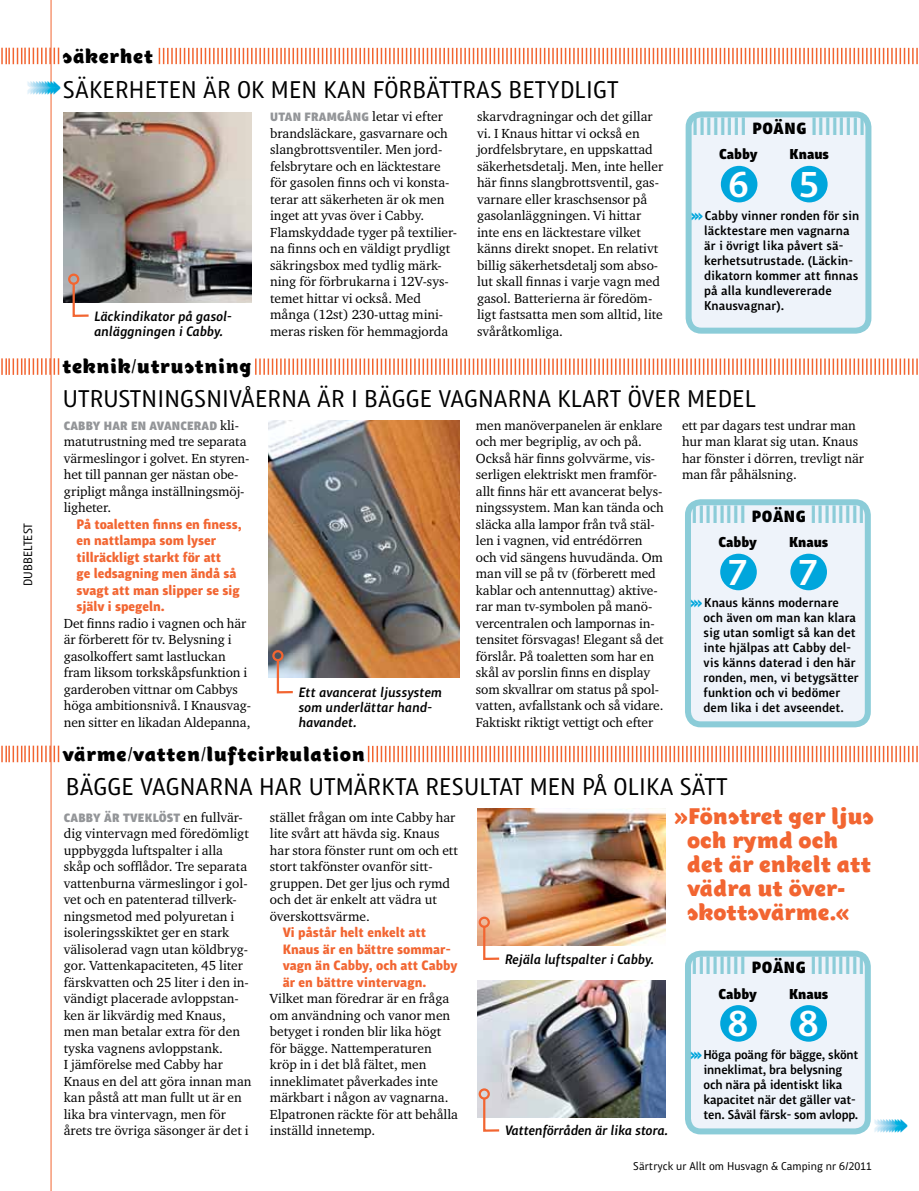
<style>
.page{position:relative;width:919px;height:1191px;background:#fff}
.page>*{position:absolute;margin:0;border:0;box-sizing:border-box;transform-origin:0 0}
.t1{font:500 36.75px "Chino ITC Pro";color:#fff}
.t2{font:500 24.9px "Chino ITC Pro";letter-spacing:-.025em;color:#8bccd8}
.t3{font:900 24.75px "Chino ITC Pro";color:#00a6dc}
.t4{font:24px "Chino ITC Pro";letter-spacing:.005em;color:#000}
.t5{font:900 22.5px/24px "Chino Display ITC Pro";color:#f26531}
.t6{font:900 19.5px "Chino Display ITC Pro";letter-spacing:.03em;color:#000}
.t7{font:900 16.05px "Chino ITC Pro";color:#000}
.t8{font:900 14.25px "Chino ITC Pro";color:#000}
.t9{font:13.5px/16.5px "Charter ITC";color:#000}
.t10{font:700 13.5px/16.5px "Chino ITC Pro";letter-spacing:-.005em;color:#f26531}
.t11{font:italic 500 13.5px/15px "Chino ITC Pro";color:#000}
.t12{font:500 12.75px/15px "Chino ITC Pro";color:#000}
.t13{font:900 12px "Chino ITC Pro";letter-spacing:.02em;color:#939598}
.t14{font:12px "Chino ITC Pro";color:#000}
.t15{font:11.25px "Chino ITC Pro";color:#000}
.s1{font-family:"Charter ITC";font-weight:400;font-size:13.5px;color:#000}
.s2{font-weight:900;font-size:14.25px;color:#00a6dc}
</style>
<div class="page">
<svg style="left:1px;top:48px;width:58px;height:16px"></svg>
<svg style="left:1px;top:358px;width:58px;height:17px"></svg>
<svg style="left:1px;top:745px;width:58px;height:17px"></svg>
<svg style="left:368px;top:746px;width:549px;height:16px"></svg>
<svg style="left:159px;top:48px;width:758px;height:16px"></svg>
<img style="left:268px;top:420px;width:191px;height:258px">
<svg style="left:255px;top:358px;width:662px;height:17px"></svg>
<hr style="left:51px;top:0;width:1px;height:1191px;background:#f26531">
<img style="left:64px;top:112px;width:188px;height:190px">
<div style="left:688px;top:114px;width:180px;height:217px;background:#eef3fa;border-radius:13px"></div>
<div style="left:685px;top:111px;width:186px;height:223px;border:6px solid #8bccd8;border-radius:13px"></div>
<div style="left:720px;top:166px;width:37px;height:36px;background:#00a6dc;border-radius:50%"></div>
<div style="left:791px;top:166px;width:36px;height:36px;background:#00a6dc;border-radius:50%"></div>
<svg style="left:71px;top:281px;width:20px;height:36px"></svg>
<div style="left:68px;top:273px;width:11px;height:12px;border:2px solid #f26531;border-radius:50%"></div>
<div style="left:688px;top:953px;width:179px;height:178px;background:#eef3fa;border-radius:13px"></div>
<div style="left:685px;top:950px;width:185px;height:184px;border:6px solid #8bccd8;border-radius:13px"></div>
<div style="left:720px;top:1005px;width:36px;height:36px;background:#00a6dc;border-radius:50%"></div>
<div style="left:790px;top:1005px;width:36px;height:36px;background:#00a6dc;border-radius:50%"></div>
<img style="left:477px;top:808px;width:188px;height:137px">
<img style="left:477px;top:980px;width:188px;height:137px">
<svg style="left:482px;top:924px;width:19px;height:36px"></svg>
<div style="left:478px;top:916px;width:12px;height:12px;border:2px solid #f26531;border-radius:50%"></div>
<svg style="left:482px;top:1096px;width:19px;height:36px"></svg>
<div style="left:478px;top:1088px;width:12px;height:11px;border:2px solid #f26531;border-radius:50%"></div>
<div style="left:688px;top:502px;width:179px;height:222px;background:#eef3fa;border-radius:13px"></div>
<div style="left:685px;top:499px;width:185px;height:228px;border:6px solid #8bccd8;border-radius:13px"></div>
<div style="left:720px;top:554px;width:36px;height:36px;background:#00a6dc;border-radius:50%"></div>
<div style="left:790px;top:554px;width:36px;height:36px;background:#00a6dc;border-radius:50%"></div>
<svg style="left:276px;top:658px;width:19px;height:36px"></svg>
<div style="left:272px;top:650px;width:11px;height:11px;border:2px solid #f26531;border-radius:50%"></div>
<p class="t14" style="left:21px;top:586px;width:65px;rotate:-90deg">DUBBELTEST</p>
<h3 class="t6" style="left:62px;top:43px;width:92px">säkerhet</h3>
<h3 class="t4" style="left:63px;top:75px;width:557px">SÄKERH ETEN ÄR OK M EN KAN FÖRBÄTTRAS BETYDLIGT</h3>
<h3 class="t3" style="left:53px;top:70px;width:9px">›</h3>
<p class="t11" style="left:94px;top:308px;width:139px">Läckindikator på gasol&shy;anläggningen i Cabby.</p>
<h3 class="t6" style="left:62px;top:354px;width:191px">teknik/utrustning</h3>
<p class="t13" style="left:270px;top:110px;width:174px">UTAN FRAMGÅNG <span class="s1">letar vi efter</span></p>
<p class="t9" style="left:270px;top:124px;width:188px">brandsläckare, gasvarnare och slangbrottsventiler. Men jord&shy;felsbrytare och en läcktestare för gasolen finns och vi konsta&shy;terar att säkerheten är ok men inget att yvas över i Cabby.<br>Flamskyddade tyger på textilier&shy;na finns och en väldigt prydligt säkringsbox med tydlig märk&shy;ning för förbrukarna i 12V-sys&shy;temet hittar vi också. Med många (12st) 230-uttag mini&shy;meras risken för hemmagjorda</p>
<p class="t9" style="left:477px;top:108px;width:188px">skarvdragningar och det gillar vi. I Knaus hittar vi också en jordfelsbrytare, en uppskattad säkerhetsdetalj. Men, inte heller här finns slangbrottsventil, gas&shy;varnare eller kraschsensor på gasolanläggningen. Vi hittar inte ens en läcktestare vilket känns direkt snopet. En relativt billig säkerhetsdetalj som abso&shy;lut skall finnas i varje vagn med gasol. Batterierna är föredöm&shy;ligt fastsatta men som alltid, lite svåråtkomliga.</p>
<h2 class="t2" style="left:691px;top:111px;width:57px">iiiiiiii</h2>
<h2 class="t2" style="left:810px;top:111px;width:57px">iiiiiiii</h2>
<p class="t8" style="left:719px;top:146px;width:40px">CABBY</p>
<p class="t8" style="left:789px;top:146px;width:41px">KNAUS</p>
<p class="t7" style="left:752px;top:118px;width:22px">POÄNG</p>
<h1 class="t1" style="left:728px;top:161px;width:21px">6</h1>
<h1 class="t1" style="left:799px;top:161px;width:21px">5</h1>
<p class="t12" style="left:704px;top:207px;width:157px;text-indent:-13px"><span class="s2">›››</span> Cabby vinner ronden för sin läcktestare men vagnarna är i övrigt lika påvert sä&shy;kerhetsutrustade. (Läckin&shy;dikatorn kommer att finnas på alla kundlevererade<br>Knausvagnar).</p>
<h3 class="t4" style="left:63px;top:384px;width:694px">UTRUSTNINGSNIVÅERNA ÄR I BÄGGE VAGNARNA KLART ÖVER M EDEL</h3>
<p class="t13" style="left:64px;top:418px;width:177px">CABBY HAR EN AVANCERAD <span class="s1">kli-</span></p>
<p class="t9" style="left:64px;top:433px;width:187px">matutrustning med tre separata värmeslingor i golvet. En styren&shy;het till pannan ger nästan obe&shy;gripligt många inställningsmöj&shy;ligheter.</p>
<p class="t10" style="left:77px;top:515px;width:167px">På toaletten finns en finess, en nattlampa som lyser tillräckligt starkt för att<br>ge ledsagning men ändå så svagt att man slipper se sig själv i spegeln.</p>
<p class="t9" style="left:64px;top:614px;width:189px">Det finns radio i vagnen och här är förberett för tv. Belysning i gasolkoffert samt lastluckan fram liksom torkskåpsfunktion i garderoben vittnar om Cabbys höga ambitionsnivå. I Knausvag&shy;nen sitter en likadan Aldepanna,</p>
<p class="t11" style="left:298px;top:684px;width:145px">Ett avancerat ljussystem som underlättar hand&shy;havandet.</p>
<h3 class="t6" style="left:62px;top:741px;width:304px">värme/vatten/luftcirkulation</h3>
<p class="t9" style="left:476px;top:416px;width:189px">men manöverpanelen är enklare och mer begriplig, av och på.<br>Också här finns golvvärme, vis&shy;serligen elektriskt men framför&shy;allt finns här ett avancerat belys&shy;ningssystem. Man kan tända och släcka alla lampor från två stäl&shy;len i vagnen, vid entrédörren och vid sängens huvudända. Om man vill se på tv (förberett med kablar och antennuttag) aktive&shy;rar man tv-symbolen på manö&shy;vercentralen och lampornas in&shy;tensitet försvagas! Elegant så det förslår. På toaletten som har en skål av porslin finns en display som skvallrar om status på spol&shy;vatten, avfallstank och så vidare.<br>Faktiskt riktigt vettigt och efter</p>
<p class="t9" style="left:682px;top:416px;width:183px">ett par dagars test undrar man hur man klarat sig utan. Knaus har fönster i dörren, trevligt när man får påhälsning.</p>
<h2 class="t2" style="left:690px;top:499px;width:57px">iiiiiiii</h2>
<h2 class="t2" style="left:809px;top:499px;width:57px">iiiiiiii</h2>
<p class="t8" style="left:718px;top:533px;width:40px">CABBY</p>
<p class="t8" style="left:789px;top:533px;width:41px">KNAUS</p>
<p class="t7" style="left:751px;top:506px;width:22px">POÄNG</p>
<h1 class="t1" style="left:728px;top:549px;width:21px">7</h1>
<h1 class="t1" style="left:798px;top:549px;width:21px">7</h1>
<p class="t12" style="left:703px;top:595px;width:157px;text-indent:-13px"><span class="s2">›››</span> Knaus känns modernare och även om man kan klara sig utan somligt så kan det inte hjälpas att Cabby del&shy;vis känns daterad i den här ronden, men, vi betygsätter funktion och vi bedömer dem lika i det avseendet.</p>
<h3 class="t4" style="left:66px;top:771px;width:663px">BÄGGE VAGNARNA HAR UTMÄRKTA RESULTAT M EN PÅ OLIKA SÄTT</h3>
<p class="t13" style="left:64px;top:810px;width:180px">CABBY ÄR TVEKLÖST <span class="s1">en fullvär-</span></p>
<p class="t9" style="left:64px;top:825px;width:189px">dig vintervagn med föredömligt uppbyggda luftspalter i alla skåp och sofflådor. Tre separata vattenburna värmeslingor i gol&shy;vet och en patenterad tillverk&shy;ningsmetod med polyuretan i isoleringsskiktet ger en stark välisolerad vagn utan köldbryg&shy;gor. Vattenkapaciteten, 45 liter färskvatten och 25 liter i den in&shy;vändigt placerade avloppstan&shy;ken är likvärdig med Knaus, men man betalar extra för den tyska vagnens avloppstank.<br>I jämförelse med Cabby har<br>Knaus en del att göra innan man kan påstå att man fullt ut är en lika bra vintervagn, men för årets tre övriga säsonger är det i</p>
<p class="t9" style="left:270px;top:808px;width:189px">stället frågan om inte Cabby har lite svårt att hävda sig. Knaus har stora fönster runt om och ett stort takfönster ovanför sitt&shy;gruppen. Det ger ljus och rymd och det är enkelt att vädra ut överskottsvärme.</p>
<p class="t10" style="left:283px;top:924px;width:176px">Vi påstår helt enkelt att<br>Knaus är en bättre sommar&shy;vagn än Cabby, och att Cabby är en bättre vintervagn.</p>
<p class="t9" style="left:270px;top:990px;width:189px">Vilket man föredrar är en fråga om användning och vanor men betyget i ronden blir lika högt för bägge. Nattemperaturen kröp in i det blå fältet, men inneklimatet påverkades inte märkbart i någon av vagnarna.<br>Elpatronen räckte för att behålla inställd innetemp.</p>
<p class="t11" style="left:504px;top:951px;width:151px">Rejäla luftspalter i Cabby.</p>
<h3 class="t5" style="left:687px;top:804px;width:188px;text-indent:-13px">»Fönstret ger ljus och rymd och det är enkelt att vädra ut över&shy;skottsvärme.«</h3>
<h2 class="t2" style="left:690px;top:950px;width:57px">iiiiiiii</h2>
<h2 class="t2" style="left:809px;top:950px;width:57px">iiiiiiii</h2>
<p class="t8" style="left:718px;top:985px;width:40px">CABBY</p>
<p class="t8" style="left:789px;top:985px;width:41px">KNAUS</p>
<p class="t7" style="left:751px;top:957px;width:22px">POÄNG</p>
<h1 class="t1" style="left:728px;top:1000px;width:21px">8</h1>
<h1 class="t1" style="left:798px;top:1000px;width:21px">8</h1>
<p class="t12" style="left:703px;top:1046px;width:156px;text-indent:-13px"><span class="s2">›››</span> Höga poäng för bägge, skönt inneklimat, bra belysning och nära på identiskt lika kapacitet när det gäller vat&shy;ten. Såväl färsk- som avlopp.</p>
<p class="t11" style="left:504px;top:1122px;width:165px">Vattenförråden är lika stora.</p>
<p class="t15" style="left:633px;top:1159px;width:240px">SÄRTRYCK UR ALLT OM HUSVAGN &amp; CAMPING NR 6/2011</p>
<h3 class="t3" style="left:900px;top:1108px;width:9px">›</h3>
</div>
